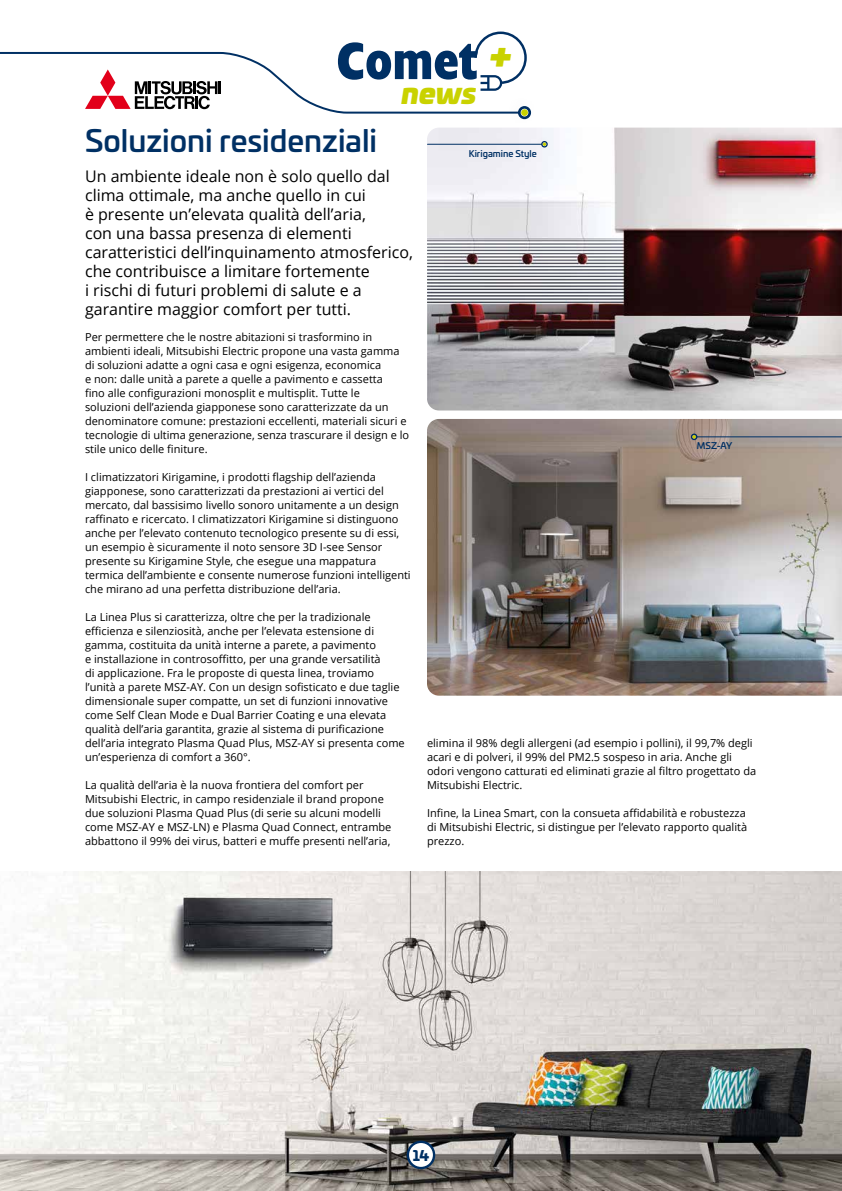
<style>
.page{position:relative;width:842px;height:1191px;background:#fff}
.page>*{position:absolute;margin:0;border:0;box-sizing:border-box;transform-origin:0 0}
.t1{font:italic 37.5px "Univia Pro Ultra";color:#c9d200}
.t2{font:500 30px "Univia Pro";color:#003064}
.t3{font:italic 28.3px "Univia Pro Ultra";color:#c9d200}
.t4{font:16px/19px "Open Sans";color:#000}
.t5{font:900 14px "Univia Pro";color:#003064}
.t6{font:11px/14px "Open Sans";color:#000}
.t7{font:500 9px "Univia Pro";color:#003064}
</style>
<div class="page">
<div style="left:505px;top:94px;width:33px;height:33px;background:#000;opacity:.16"></div>
<svg style="left:0;top:31px;width:528px;height:84px"></svg>
<img style="left:427px;top:128px;width:415px;height:282px">
<img style="left:427px;top:419px;width:415px;height:276px">
<hr style="left:697px;top:436px;width:144px;height:1px;background:#003064">
<div style="left:684px;top:427px;width:17px;height:17px;background:#000;opacity:.16"></div>
<svg style="left:692px;top:435px;width:4px;height:3px"></svg>
<img style="left:0;top:872px;width:842px;height:319px">
<svg style="left:408px;top:1141px;width:26px;height:27px"></svg>
<div style="left:407px;top:1140px;width:28px;height:29px;border:2px solid #003064;border-radius:50%"></div>
<hr style="left:427px;top:144px;width:115px;height:1px;background:#003064">
<div style="left:535px;top:135px;width:16px;height:16px;background:#000;opacity:.16"></div>
<h2 class="t2" style="left:85px;top:117px;width:293px">Soluzioni residenziali</h2>
<h3 class="t3" style="left:401px;top:69px;width:77px">news</h3>
<h1 class="t1" style="left:490px;top:23px;width:23px">+</h1>
<p class="t7" style="left:469px;top:147px;width:70px">Kirigamine Style</p>
<p class="t4" style="left:85px;top:166px;width:329px">Un ambiente ideale non è solo quello dal clima ottimale, ma anche quello in cui<br>è presente un’elevata qualità dell’aria,<br>con una bassa presenza di elementi caratteristici dell’inquinamento atmosferico, che contribuisce a limitare fortemente<br>i rischi di futuri problemi di salute e a garantire maggior comfort per tutti.</p>
<p class="t6" style="left:85px;top:329px;width:326px">Per permettere che le nostre abitazioni si trasformino in ambienti ideali, Mitsubishi Electric propone una vasta gamma di soluzioni adatte a ogni casa e ogni esigenza, economica<br>e non: dalle unità a parete a quelle a pavimento e cassetta<br>fino alle configurazioni monosplit e multisplit. Tutte le<br>soluzioni dell’azienda giapponese sono caratterizzate da un denominatore comune: prestazioni eccellenti, materiali sicuri e tecnologie di ultima generazione, senza trascurare il design e lo stile unico delle finiture.</p>
<p class="t6" style="left:85px;top:469px;width:327px">I climatizzatori Kirigamine, i prodotti flagship dell’azienda giapponese, sono caratterizzati da prestazioni ai vertici del mercato, dal bassisimo livello sonoro unitamente a un design raffinato e ricercato. I climatizzatori Kirigamine si distinguono anche per l’elevato contenuto tecnologico presente su di essi, un esempio è sicuramente il noto sensore 3D I-see Sensor presente su Kirigamine Style, che esegue una mappatura termica dell’ambiente e consente numerose funzioni intelligenti che mirano ad una perfetta distribuzione dell’aria.</p>
<p class="t6" style="left:85px;top:609px;width:321px">La Linea Plus si caratterizza, oltre che per la tradizionale efficienza e silenziosità, anche per l’elevata estensione di gamma, costituita da unità interne a parete, a pavimento<br>e installazione in controsoffitto, per una grande versatilità<br>di applicazione. Fra le proposte di questa linea, troviamo l’unità a parete MSZ-AY. Con un design sofisticato e due taglie dimensionale super compatte, un set di funzioni innovative come Self Clean Mode e Dual Barrier Coating e una elevata qualità dell’aria garantita, grazie al sistema di purificazione dell’aria integrato Plasma Quad Plus, MSZ-AY si presenta come un’esperienza di comfort a 360°.</p>
<p class="t6" style="left:85px;top:777px;width:308px">La qualità dell’aria è la nuova frontiera del comfort per Mitsubishi Electric, in campo residenziale il brand propone due soluzioni Plasma Quad Plus (di serie su alcuni modelli come MSZ-AY e MSZ-LN) e Plasma Quad Connect, entrambe abbattono il 99% dei virus, batteri e muffe presenti nell’aria,</p>
<p class="t7" style="left:697px;top:439px;width:37px">MSZ-AY</p>
<p class="t6" style="left:427px;top:735px;width:331px">elimina il 98% degli allergeni (ad esempio i pollini), il 99,7% degli acari e di polveri, il 99% del PM2.5 sospeso in aria. Anche gli odori vengono catturati ed eliminati grazie al filtro progettato da Mitsubishi Electric.</p>
<p class="t6" style="left:427px;top:805px;width:322px">Infine, la Linea Smart, con la consueta affidabilità e robustezza di Mitsubishi Electric, si distingue per l’elevato rapporto qualità prezzo.</p>
<p class="t5" style="left:413px;top:1143px;width:18px">14</p>
</div>
